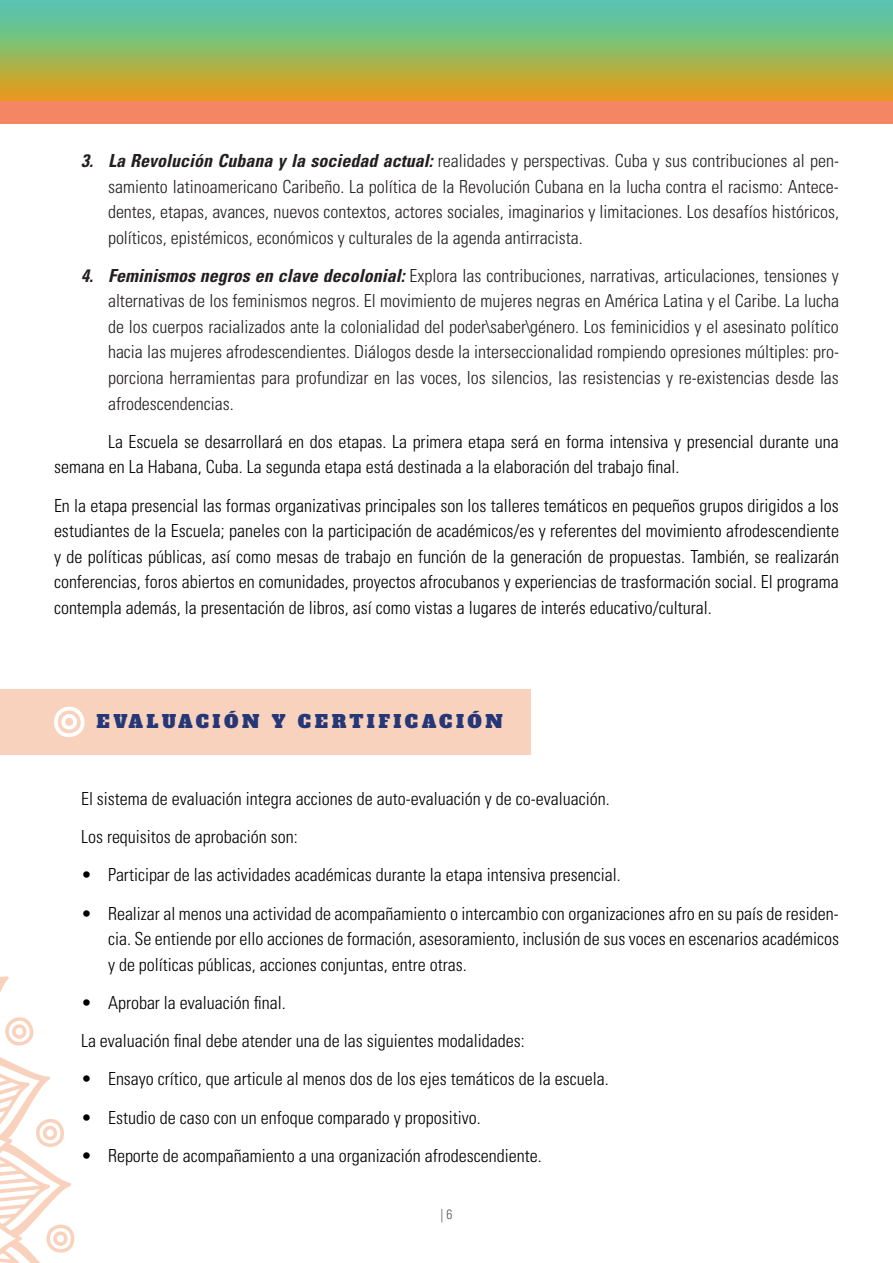
<style>
.page{position:relative;width:893px;height:1263px;background:#fff}
.page>*{position:absolute;margin:0;border:0;box-sizing:border-box;transform-origin:0 0}
.t1{font:300 condensed 18px/25.5px "Univers LT Std";color:#000001}
.t2{font:300 condensed 18px/25.5px "Univers LT Std";color:#231f20;text-align:justify}
.t3{font:18px "Alfa Slab One";letter-spacing:.2em;color:#263778}
.t4{font:300 condensed 13.5px "Univers LT Std";color:#57585a}
.s1{font-weight:700;font-style:italic}
</style>
<div class="page">
<svg style="left:0;top:0;width:893px;height:101px;background:#95b566"></svg>
<div style="left:0;top:101px;width:893px;height:22px;background:#f58664"></div>
<hr style="left:892px;top:425px;width:1px;height:66px;background:#f9d2bd">
<div style="left:0;top:689px;width:531px;height:66px;background:#f9d2bd"></div>
<svg style="left:54px;top:706px;width:31px;height:31px"></svg>
<svg style="left:0;top:976px;width:9px;height:17px"></svg>
<svg style="left:0;top:1057px;width:74px;height:206px"></svg>
<svg style="left:5px;top:1017px;width:29px;height:28px"></svg>
<p class="t2" style="left:108px;top:148px;width:732px;text-indent:-27px"><span class="s1">3. La Revolución Cubana y la sociedad actual:</span> realidades y perspectivas. Cuba y sus contribuciones al pen&shy;samiento latinoamericano Caribeño. La política de la Revolución Cubana en la lucha contra el racismo: Antece&shy;dentes, etapas, avances, nuevos contextos, actores sociales, imaginarios y limitaciones. Los desafíos históricos, políticos, epistémicos, económicos y culturales de la agenda antirracista.</p>
<p class="t2" style="left:108px;top:263px;width:732px;text-indent:-27px"><span class="s1">4. Feminismos negros en clave decolonial:</span> Explora las contribuciones, narrativas, articulaciones, tensiones y alternativas de los feminismos negros. El movimiento de mujeres negras en América Latina y el Caribe. La lucha de los cuerpos racializados ante la colonialidad del poder\saber\género. Los feminicidios y el asesinato político hacia las mujeres afrodescendientes. Diálogos desde la interseccionalidad rompiendo opresiones múltiples: pro&shy;porciona herramientas para profundizar en las voces, los silencios, las resistencias y re-existencias desde las afrodescendencias.</p>
<p class="t1" style="left:54px;top:429px;width:786px;text-indent:54px">La Escuela se desarrollará en dos etapas. La primera etapa será en forma intensiva y presencial durante una semana en La Habana, Cuba. La segunda etapa está destinada a la elaboración del trabajo final.</p>
<p class="t1" style="left:54px;top:492px;width:786px;text-align:justify">En la etapa presencial las formas organizativas principales son los talleres temáticos en pequeños grupos dirigidos a los estudiantes de la Escuela; paneles con la participación de académicos/es y referentes del movimiento afrodescendiente y de políticas públicas, así como mesas de trabajo en función de la generación de propuestas. También, se realizarán conferencias, foros abiertos en comunidades, proyectos afrocubanos y experiencias de trasformación social. El programa contempla además, la presentación de libros, así como vistas a lugares de interés educativo/cultural.</p>
<p class="t3" style="left:97px;top:710px;width:408px">EVALUACIÓN Y CERTIFICACIÓN</p>
<p class="t1" style="left:81px;top:779px;width:530px;line-height:38.2px">El sistema de evaluación integra acciones de auto-evaluación y de co-evaluación.<br>Los requisitos de aprobación son:</p>
<p class="t1" style="left:81px;top:862px;width:541px">• Participar de las actividades académicas durante la etapa intensiva presencial.</p>
<p class="t1" style="left:108px;top:900px;width:732px;text-align:justify;text-indent:-27px">• Realizar al menos una actividad de acompañamiento o intercambio con organizaciones afro en su país de residen&shy;cia. Se entiende por ello acciones de formación, asesoramiento, inclusión de sus voces en escenarios académicos y de políticas públicas, acciones conjuntas, entre otras.</p>
<p class="t1" style="left:81px;top:983px;width:445px;line-height:38.2px">• Aprobar la evaluación final.<br>La evaluación final debe atender una de las siguientes modalidades:</p>
<p class="t1" style="left:81px;top:1066px;width:529px">• Ensayo crítico, que articule al menos dos de los ejes temáticos de la escuela.</p>
<p class="t1" style="left:81px;top:1104px;width:401px">• Estudio de caso con un enfoque comparado y propositivo.</p>
<p class="t1" style="left:81px;top:1143px;width:462px">• Reporte de acompañamiento a una organización afrodescendiente.</p>
<p class="t4" style="left:440px;top:1206px;width:13px">| 6</p>
</div>
